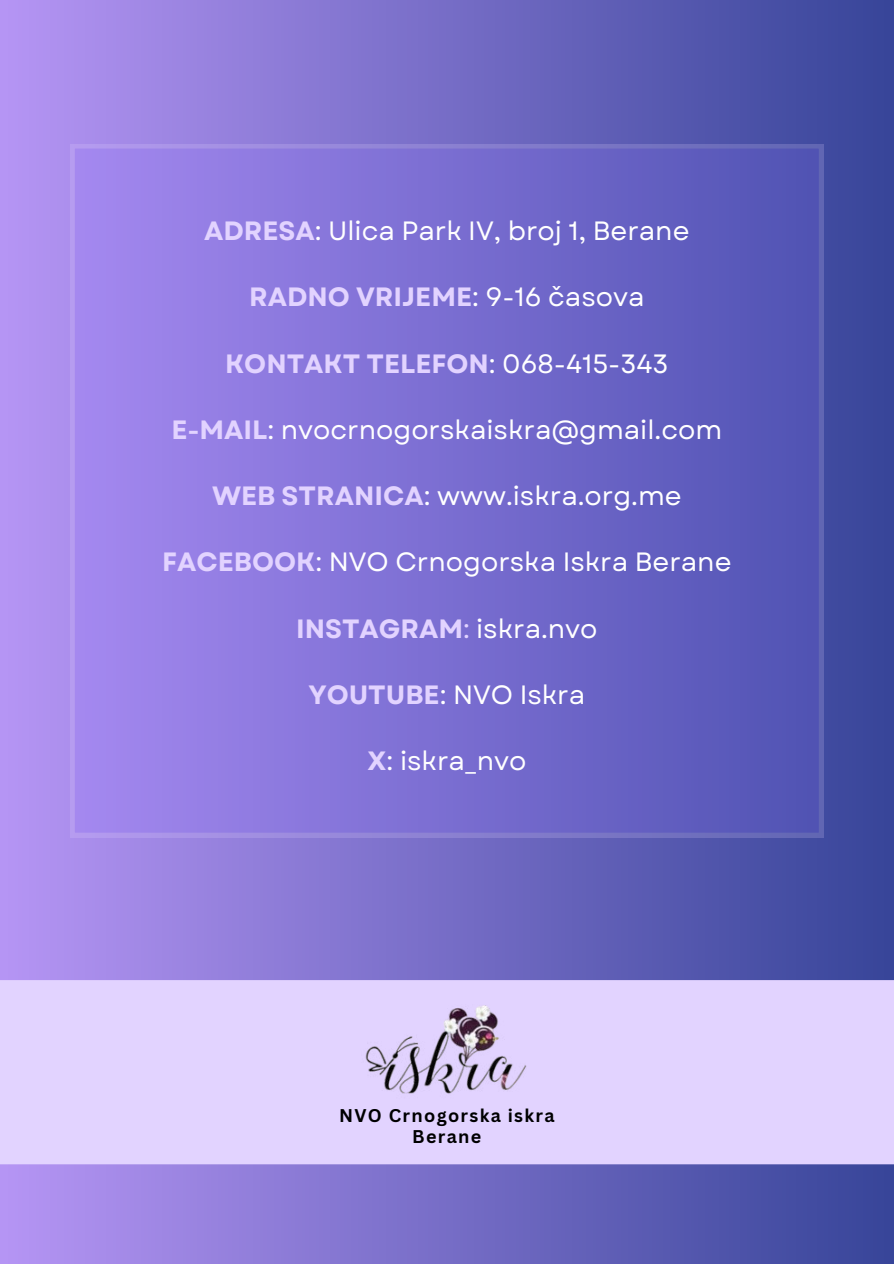
<style>
.page{position:relative;width:894px;height:1264px;background:#fff}
.page>*{position:absolute;margin:0;border:0;box-sizing:border-box;transform-origin:0 0}
.t1{font:26.4px "Garet";color:#fff}
.t2{font:700 26.4px "Garet";color:#e2d3ff}
.t3{font:700 18px/21.1px "Canva Sans";letter-spacing:.075em;color:#000;text-align:center}
.s1{font-weight:700;color:#e2d3ff}
.s2{font-weight:400;color:#fff}
.s3{font-weight:400}
</style>
<div class="page">
<div style="left:0;top:0;width:893px;height:1263px;background:linear-gradient(to right,#b595f4,#374599)"></div>
<div style="left:0;top:980px;width:893px;height:184px;background:#e2d3ff"></div>
<img style="left:360px;top:997px;width:173px;height:104px">
<svg style="left:70px;top:144px;width:753px;height:693px;background:#7a6ed1"></svg>
<p class="t1" style="left:204px;top:215px;width:486px"><span class="s1">ADRESA</span>: Ulica Park IV, broj 1, Berane</p>
<p class="t2" style="left:249px;top:281px;width:397px">RADNO VRIJEME<span class="s2">: 9-16 časova</span></p>
<p class="t2" style="left:225px;top:347px;width:445px">KONTAKT TELEFON<span class="s2">: 068-415-343</span></p>
<p class="t1" style="left:171px;top:413px;width:552px"><span class="s1">E-MAIL</span>: nvocrnogorskaiskra@gmail.com</p>
<p class="t1" style="left:212px;top:479px;width:471px"><span class="s1">WEB STRANICA</span>: www.iskra.org.me</p>
<p class="t1" style="left:162px;top:546px;width:570px"><span class="s1">FACEBOOK</span>: NVO Crnogorska Iskra Berane</p>
<p class="t2" style="left:296px;top:612px;width:303px">INSTAGRAM<span class="s3">:</span> <span class="s2">iskra.nvo</span></p>
<p class="t1" style="left:308px;top:678px;width:278px"><span class="s1">YOUTUBE</span>: NVO Iskra</p>
<p class="t1" style="left:367px;top:744px;width:161px"><span class="s1">X</span>: iskra_nvo</p>
<p class="t3" style="left:339px;top:1104px;width:217px">NVO Crnogorska iskra<br>Berane</p>
</div>
